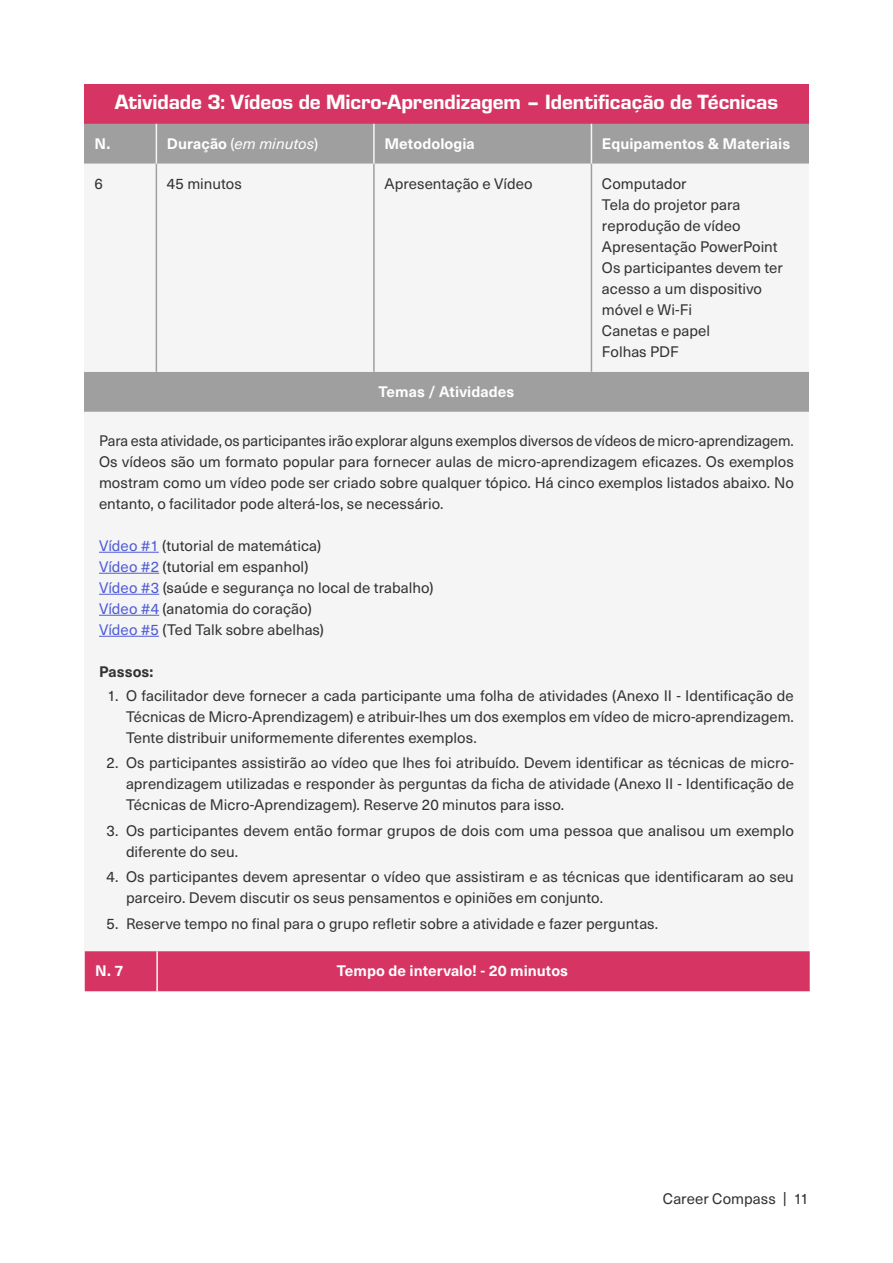
<style>
.page{position:relative;width:893px;height:1263px;background:#fff}
.page>*{position:absolute;margin:0;border:0;box-sizing:border-box;transform-origin:0 0}
.t1{font:21.3px "Eurostile Hea";letter-spacing:-.005em;color:#fff}
.t2{font:15px/21px "Neue Haas Unica W1 G";color:#323232}
.t3{font:700 15px "Neue Haas Unica W1 G";letter-spacing:.005em;color:#fff}
.t4{font:italic 15px "Neue Haas Unica W1 G";letter-spacing:.005em;color:#fff}
.t5{font:700 15px "Neue Haas Unica W1 G";letter-spacing:.005em;color:#323232}
.s1{font-weight:700;font-style:normal}
.s2{font-style:normal}
.s3{color:#4f5cd6}
</style>
<div class="page">
<div style="left:84px;top:412px;width:725px;height:539px;background:#f5f5f5"></div>
<hr style="left:99px;top:552px;width:60px;height:1px;background:#4f5cd6">
<hr style="left:99px;top:573px;width:60px;height:1px;background:#4f5cd6">
<hr style="left:99px;top:594px;width:60px;height:1px;background:#4f5cd6">
<hr style="left:99px;top:615px;width:60px;height:1px;background:#4f5cd6">
<hr style="left:99px;top:636px;width:60px;height:1px;background:#4f5cd6">
<div style="left:84px;top:84px;width:725px;height:40px;background:#d63563"></div>
<div style="left:84px;top:124px;width:725px;height:288px;background:#9f9f9f"></div>
<div style="left:84px;top:164px;width:725px;height:208px;background:#f5f5f5"></div>
<hr style="left:156px;top:124px;width:1px;height:40px;background:#f5f5f5">
<hr style="left:373px;top:124px;width:2px;height:40px;background:#f5f5f5">
<hr style="left:591px;top:124px;width:1px;height:40px;background:#f5f5f5">
<hr style="left:156px;top:164px;width:1px;height:208px;background:#9f9f9f">
<hr style="left:373px;top:164px;width:2px;height:208px;background:#9f9f9f">
<hr style="left:591px;top:164px;width:1px;height:208px;background:#9f9f9f">
<div style="left:85px;top:951px;width:725px;height:40px;background:#d63563"></div>
<hr style="left:156px;top:951px;width:2px;height:40px;background:#f5f5f5">
<h1 class="t1" style="left:115px;top:87px;width:665px">Atividade 3: Vídeos de Micro-Aprendizagem – Identificação de Técnicas</h1>
<p class="t3" style="left:95px;top:132px;width:17px">N.</p>
<p class="t4" style="left:167px;top:132px;width:153px"><span class="s1">Duração</span> <span class="s2">(</span>em minutos<span class="s2">)</span></p>
<p class="t3" style="left:384px;top:132px;width:92px">Metodologia</p>
<p class="t3" style="left:602px;top:132px;width:190px">Equipamentos &amp; Materiais</p>
<p class="t2" style="left:95px;top:172px;width:10px">6</p>
<p class="t2" style="left:167px;top:172px;width:76px">45 minutos</p>
<p class="t2" style="left:384px;top:172px;width:150px">Apresentação e Vídeo</p>
<p class="t2" style="left:602px;top:172px;width:182px">Computador<br>Tela do projetor para reprodução de vídeo<br>Apresentação PowerPoint<br>Os participantes devem ter acesso a um dispositivo móvel e Wi-Fi<br>Canetas e papel<br>Folhas PDF</p>
<p class="t3" style="left:379px;top:380px;width:137px">Temas / Atividades</p>
<p class="t2" style="left:99px;top:429px;width:696px;text-align:justify">Para esta atividade, os participantes irão explorar alguns exemplos diversos de vídeos de micro-aprendizagem.<br>Os vídeos são um formato popular para fornecer aulas de micro-aprendizagem eficazes. Os exemplos mostram como um vídeo pode ser criado sobre qualquer tópico. Há cinco exemplos listados abaixo. No entanto, o facilitador pode alterá-los, se necessário.</p>
<p class="t2" style="left:99px;top:534px;width:336px"><span class="s3">Vídeo #1</span> (tutorial de matemática)<br><span class="s3">Vídeo #2</span> (tutorial em espanhol)<br><span class="s3">Vídeo #3</span> (saúde e segurança no local de trabalho)<br><span class="s3">Vídeo #4</span> (anatomia do coração)<br><span class="s3">Vídeo #5</span> (Ted Talk sobre abelhas)</p>
<p class="t5" style="left:99px;top:660px;width:56px">Passos:</p>
<p class="t2" style="left:126px;top:684px;width:669px;text-align:justify;text-indent:-19px">1. O facilitador deve fornecer a cada participante uma folha de atividades (Anexo II - Identificação de Técnicas de Micro-Aprendizagem) e atribuir-lhes um dos exemplos em vídeo de micro-aprendizagem.<br>Tente distribuir uniformemente diferentes exemplos.</p>
<p class="t2" style="left:126px;top:752px;width:669px;text-align:justify;text-indent:-19px">2. Os participantes assistirão ao vídeo que lhes foi atribuído. Devem identificar as técnicas de micro&shy;aprendizagem utilizadas e responder às perguntas da ficha de atividade (Anexo II - Identificação de Técnicas de Micro-Aprendizagem). Reserve 20 minutos para isso.</p>
<p class="t2" style="left:126px;top:819px;width:669px;text-indent:-19px">3. Os participantes devem então formar grupos de dois com uma pessoa que analisou um exemplo diferente do seu.</p>
<p class="t2" style="left:126px;top:866px;width:669px;text-indent:-19px">4. Os participantes devem apresentar o vídeo que assistiram e as técnicas que identificaram ao seu parceiro. Devem discutir os seus pensamentos e opiniões em conjunto.</p>
<p class="t2" style="left:107px;top:912px;width:553px">5. Reserve tempo no final para o grupo refletir sobre a atividade e fazer perguntas.</p>
<p class="t3" style="left:95px;top:959px;width:30px">N. 7</p>
<p class="t3" style="left:337px;top:959px;width:233px">Tempo de intervalo! - 20 minutos</p>
<p class="t2" style="left:663px;top:1187px;width:147px">Career Compass | 11</p>
</div>
